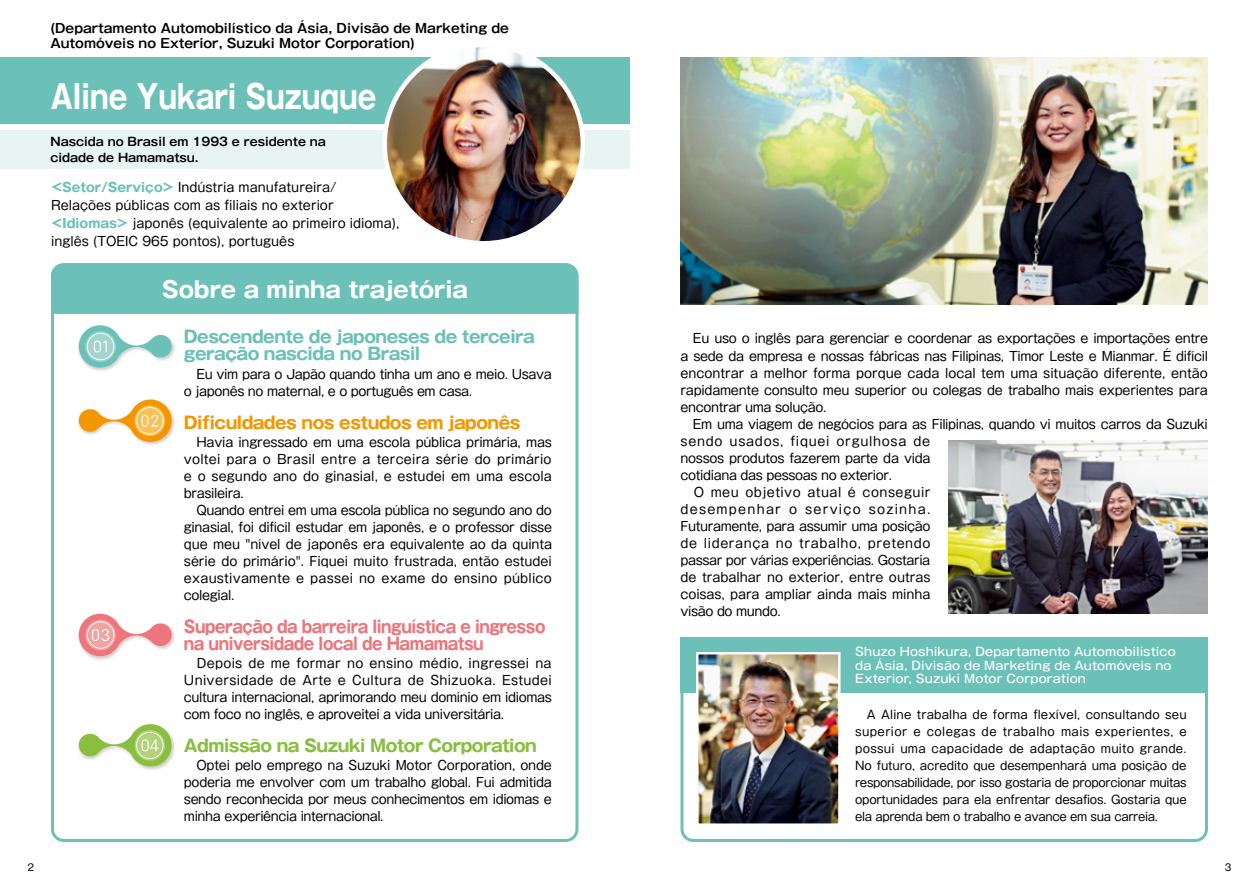
<style>
.page{position:relative;width:1259px;height:893px;background:#fff}
.page>*{position:absolute;margin:0;border:0;box-sizing:border-box;transform-origin:0 0}
.t1{font:700 32.7px "Gothic MB101 Pro";color:#fff;scale:.83 1}
.t2{font:700 22.5px "Gothic MB101 Pro";color:#fff}
.t3{font:700 16.95px/17px "Gothic MB101 Pro";letter-spacing:-.03em;color:#ed757c;scale:.9 1}
.t4{font:700 16.95px/17px "Gothic MB101 Pro";letter-spacing:-.03em;color:#6bc0b7}
.t5{font:700 16.95px "Gothic MB101 Pro";letter-spacing:-.03em;color:#89be41}
.t6{font:700 16.95px "Gothic MB101 Pro";letter-spacing:-.03em;color:#f39700}
.t7{font:12.75px/17px "Gothic MB101 Pro";letter-spacing:-.02em;color:#000}
.t8{font:12.75px/18.1px "Gothic MB101 Pro";color:#000}
.t9{font:700 12.75px/15.9px "Gothic MB101 Pro De";color:#000}
.t10{font:11.7px/17px "Gothic MB101 Pro";letter-spacing:-.03em;color:#000;text-align:justify}
.t11{font:500 11.7px/13.8px "Gothic MB101 Pro";letter-spacing:.01em;color:#fff}
.t12{font:700 11.7px/15.9px "Gothic MB101 Pro De";color:#000}
.t13{font:9.6px "Gothic MB101 Pro";color:#000}
.s1{font-weight:700;color:#6bc0b7}
</style>
<div class="page">
<img style="left:948px;top:440px;width:260px;height:174px">
<div style="left:51px;top:263px;width:527px;height:579px;border:3px solid #6bc0b7;border-radius:11px"></div>
<div style="left:51px;top:263px;width:527px;height:51px;background:#6bc0b7"></div>
<div style="left:0;top:131px;width:629px;height:38px;background:#e7f4f2"></div>
<div style="left:0;top:58px;width:629px;height:66px;background:#6bc0b7"></div>
<div style="left:680px;top:640px;width:528px;height:202px;border:3px solid #6bc0b7;border-radius:11px"></div>
<div style="left:680px;top:637px;width:528px;height:55px;background:#6bc0b7"></div>
<img style="left:699px;top:655px;width:138px;height:168px">
<div style="left:696px;top:652px;width:144px;height:174px;border:2px solid #fff"></div>
<img style="left:78px;top:341px;width:97px;height:30px">
<svg style="left:79px;top:325px;width:93px;height:43px"></svg>
<img style="left:78px;top:399px;width:97px;height:46px">
<svg style="left:79px;top:400px;width:93px;height:42px"></svg>
<img style="left:78px;top:613px;width:97px;height:47px">
<svg style="left:79px;top:614px;width:93px;height:42px"></svg>
<img style="left:78px;top:737px;width:97px;height:33px">
<svg style="left:79px;top:724px;width:93px;height:43px"></svg>
<img style="left:384px;top:45px;width:199px;height:198px;border-radius:99px">
<div style="left:382px;top:43px;width:203px;height:203px;border:5px solid #fff;border-radius:50%"></div>
<img style="left:680px;top:58px;width:528px;height:246px">
<p class="t9" style="left:50px;top:18px;width:460px">(Departamento Automobilístico da Ásia, Divisão de Marketing de<br>Automóveis no Exterior, Suzuki Motor Corporation)</p>
<h1 class="t1" style="left:51px;top:69px;width:394px">Aline Yukari Suzuque</h1>
<p class="t12" style="left:50px;top:133px;width:277px">Nascida no Brasil em 1993 e residente na cidade de Hamamatsu.</p>
<p class="t8" style="left:51px;top:176px;width:350px"><span class="s1">&lt;Setor/Serviço&gt;</span> Indústria manufatureira/ Relações públicas com as filiais no exterior <span class="s1">&lt;Idiomas&gt;</span> japonês (equivalente ao primeiro idioma), inglês (TOEIC 965 pontos), português</p>
<h2 class="t2" style="left:162px;top:270px;width:307px">Sobre a minha trajetória</h2>
<h3 class="t4" style="left:184px;top:326px;width:352px">Descendente de japoneses de terceira geração nascida no Brasil</h3>
<p class="t7" style="left:184px;top:364px;width:369px">　Eu vim para o Japão quando tinha um ano e meio. Usava o japonês no maternal, e o português em casa.</p>
<h3 class="t6" style="left:184px;top:408px;width:338px">Dificuldades nos estudos em japonês</h3>
<p class="t7" style="left:184px;top:432px;width:370px">　Havia ingressado em uma escola pública primária, mas voltei para o Brasil entre a terceira série do primário e o segundo ano do ginasial, e estudei em uma escola brasileira.<br>　Quando entrei em uma escola pública no segundo ano do ginasial, foi difícil estudar em japonês, e o professor disse que meu "nível de japonês era equivalente ao da quinta série do primário". Fiquei muito frustrada, então estudei exaustivamente e passei no exame do ensino público colegial.</p>
<h3 class="t3" style="left:184px;top:616px;width:403px">Superação da barreira linguística e ingresso na universidade local de Hamamatsu</h3>
<p class="t7" style="left:184px;top:653px;width:369px;text-align:justify">　Depois de me formar no ensino médio, ingressei na Universidade de Arte e Cultura de Shizuoka. Estudei cultura internacional, aprimorando meu domínio em idiomas com foco no inglês, e aproveitei a vida universitária.</p>
<h3 class="t5" style="left:184px;top:731px;width:354px">Admissão na Suzuki Motor Corporation</h3>
<p class="t7" style="left:184px;top:755px;width:369px;text-align:justify">　Optei pelo emprego na Suzuki Motor Corporation, onde poderia me envolver com um trabalho global. Fui admitida sendo reconhecida por meus conhecimentos em idiomas e minha experiência internacional.</p>
<p class="t7" style="left:680px;top:328px;width:529px">　Eu uso o inglês para gerenciar e coordenar as exportações e importações entre a sede da empresa e nossas fábricas nas Filipinas, Timor Leste e Mianmar. É difícil encontrar a melhor forma porque cada local tem uma situação diferente, então rapidamente consulto meu superior ou colegas de trabalho mais experientes para encontrar uma solução.<br>　Em uma viagem de negócios para as Filipinas, quando vi muitos carros da Suzuki sendo usados, fiquei orgulhosa de<br>nossos produtos fazerem parte da vida<br>cotidiana das pessoas no exterior.<br>　O meu objetivo atual é conseguir<br>desempenhar o serviço sozinha.<br>Futuramente, para assumir uma posição<br>de liderança no trabalho, pretendo<br>passar por várias experiências. Gostaria<br>de trabalhar no exterior, entre outras<br>coisas, para ampliar ainda mais minha<br>visão do mundo.</p>
<p class="t11" style="left:855px;top:643px;width:322px">Shuzo Hoshikura, Departamento Automobilístico da Ásia, Divisão de Marketing de Automóveis no<br>Exterior, Suzuki Motor Corporation</p>
<p class="t10" style="left:855px;top:704px;width:333px">　A Aline trabalha de forma flexível, consultando seu superior e colegas de trabalho mais experientes, e possui uma capacidade de adaptação muito grande.<br>No futuro, acredito que desempenhará uma posição de responsabilidade, por isso gostaria de proporcionar muitas oportunidades para ela enfrentar desafios. Gostaria que ela aprenda bem o trabalho e avance em sua carreia.</p>
<p class="t13" style="left:27px;top:859px;width:8px">2</p>
<p class="t13" style="left:1225px;top:859px;width:8px">3</p>
</div>
